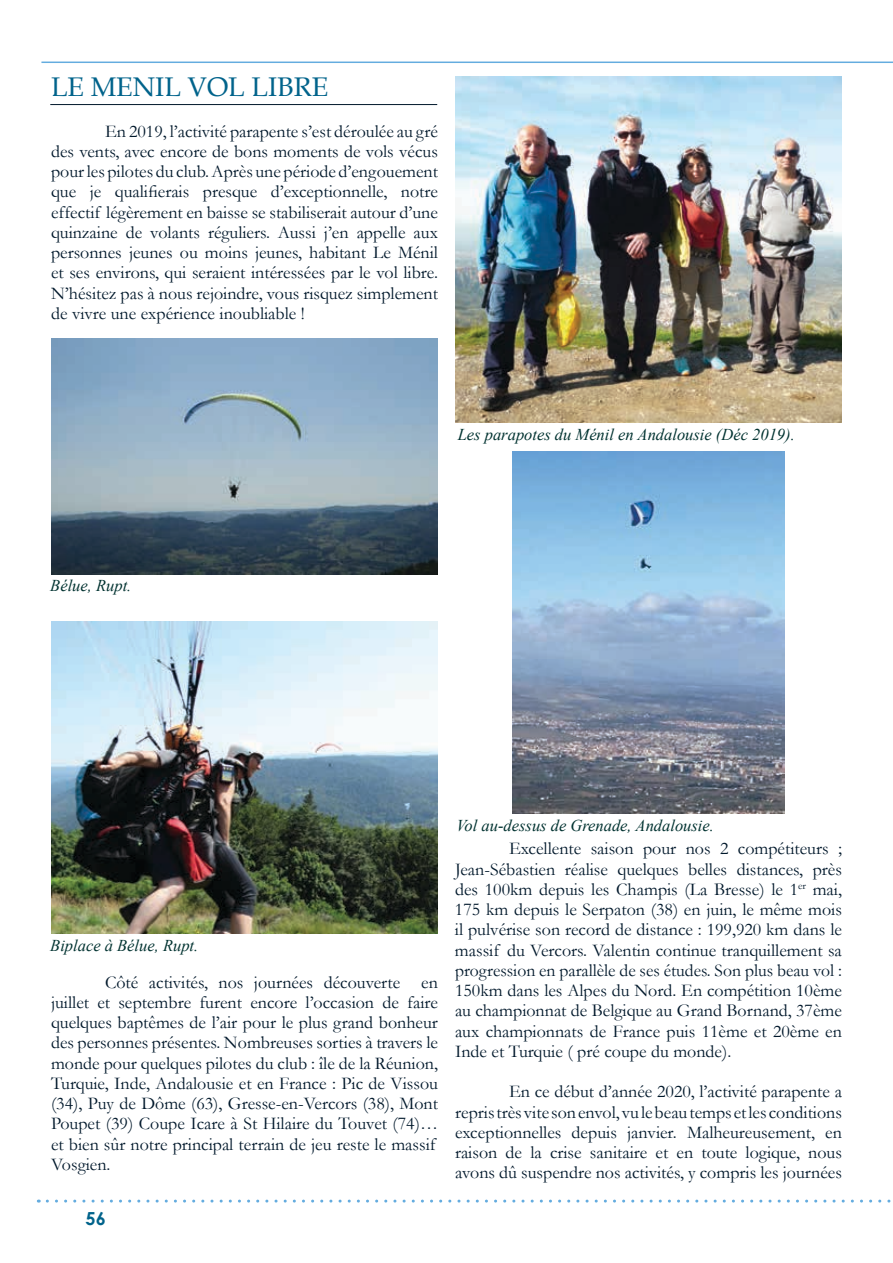
<style>
.page{position:relative;width:893px;height:1263px;background:#fff}
.page>*{position:absolute;margin:0;border:0;box-sizing:border-box;transform-origin:0 0}
.t1{font:27px "Book Antiqua";color:#00638b}
.t2{font:18px/20.2px "Garamond";color:#00182b;text-align:justify}
.t3{font:700 18px "Century Gothic";color:#00638b}
.t4{font:italic 16.5px "Times New Roman";color:#003230}
</style>
<div class="page">
<svg style="left:47px;top:1199px;width:844px;height:3px"></svg>
<hr style="left:41px;top:62px;width:852px;height:1px;background:#64acdf">
<hr style="left:50px;top:104px;width:387px;height:1px;background:#00182b">
<img style="left:51px;top:339px;width:387px;height:235px">
<img style="left:51px;top:622px;width:387px;height:311px">
<img style="left:455px;top:77px;width:387px;height:345px">
<img style="left:513px;top:452px;width:271px;height:361px">
<h1 class="t1" style="left:51px;top:68px;width:279px">LE MENIL VOL LIBRE</h1>
<p class="t2" style="left:51px;top:120px;width:388px;text-indent:54px">En 2019, l’activité parapente s’est déroulée au gré des vents, avec encore de bons moments de vols vécus pour les pilotes du club. Après une période d’engouement que je qualifierais presque d’exceptionnelle, notre effectif légèrement en baisse se stabiliserait autour d’une quinzaine de volants réguliers. Aussi j’en appelle aux personnes jeunes ou moins jeunes, habitant Le Ménil et ses environs, qui seraient intéressées par le vol libre.<br>N’hésitez pas à nous rejoindre, vous risquez simplement de vivre une expérience inoubliable !</p>
<p class="t4" style="left:458px;top:423px;width:338px">Les parapotes du Ménil en Andalousie (Déc 2019).</p>
<p class="t4" style="left:50px;top:574px;width:83px">Bélue, Rupt.</p>
<p class="t4" style="left:50px;top:934px;width:150px">Biplace à Bélue, Rupt.</p>
<p class="t2" style="left:51px;top:971px;width:388px;text-align:left;text-indent:54px">Côté activités, nos journées découverte en juillet et septembre furent encore l’occasion de faire quelques baptêmes de l’air pour le plus grand bonheur des personnes présentes. Nombreuses sorties à travers le monde pour quelques pilotes du club : île de la Réunion, Turquie, Inde, Andalousie et en France : Pic de Vissou (34), Puy de Dôme (63), Gresse-en-Vercors (38), Mont Poupet (39) Coupe Icare à St Hilaire du Touvet (74)… et bien sûr notre principal terrain de jeu reste le massif Vosgien.</p>
<p class="t3" style="left:86px;top:1205px;width:22px">56</p>
<p class="t4" style="left:456px;top:814px;width:259px">Vol au-dessus de Grenade, Andalousie.</p>
<p class="t2" style="left:455px;top:838px;width:388px;text-indent:54px">Excellente saison pour nos 2 compétiteurs ; Jean-Sébastien réalise quelques belles distances, près des 100km depuis les Champis (La Bresse) le 1<sup>er</sup> mai, 175 km depuis le Serpaton (38) en juin, le même mois il pulvérise son record de distance : 199,920 km dans le massif du Vercors. Valentin continue tranquillement sa progression en parallèle de ses études. Son plus beau vol :<br>150km dans les Alpes du Nord. En compétition 10ème au championnat de Belgique au Grand Bornand, 37ème aux championnats de France puis 11ème et 20ème en Inde et Turquie ( pré coupe du monde).</p>
<p class="t2" style="left:455px;top:1081px;width:388px;text-indent:54px">En ce début d’année 2020, l’activité parapente a repris très vite son envol, vu le beau temps et les conditions exceptionnelles depuis janvier. Malheureusement, en raison de la crise sanitaire et en toute logique, nous avons dû suspendre nos activités, y compris les journées</p>
</div>
